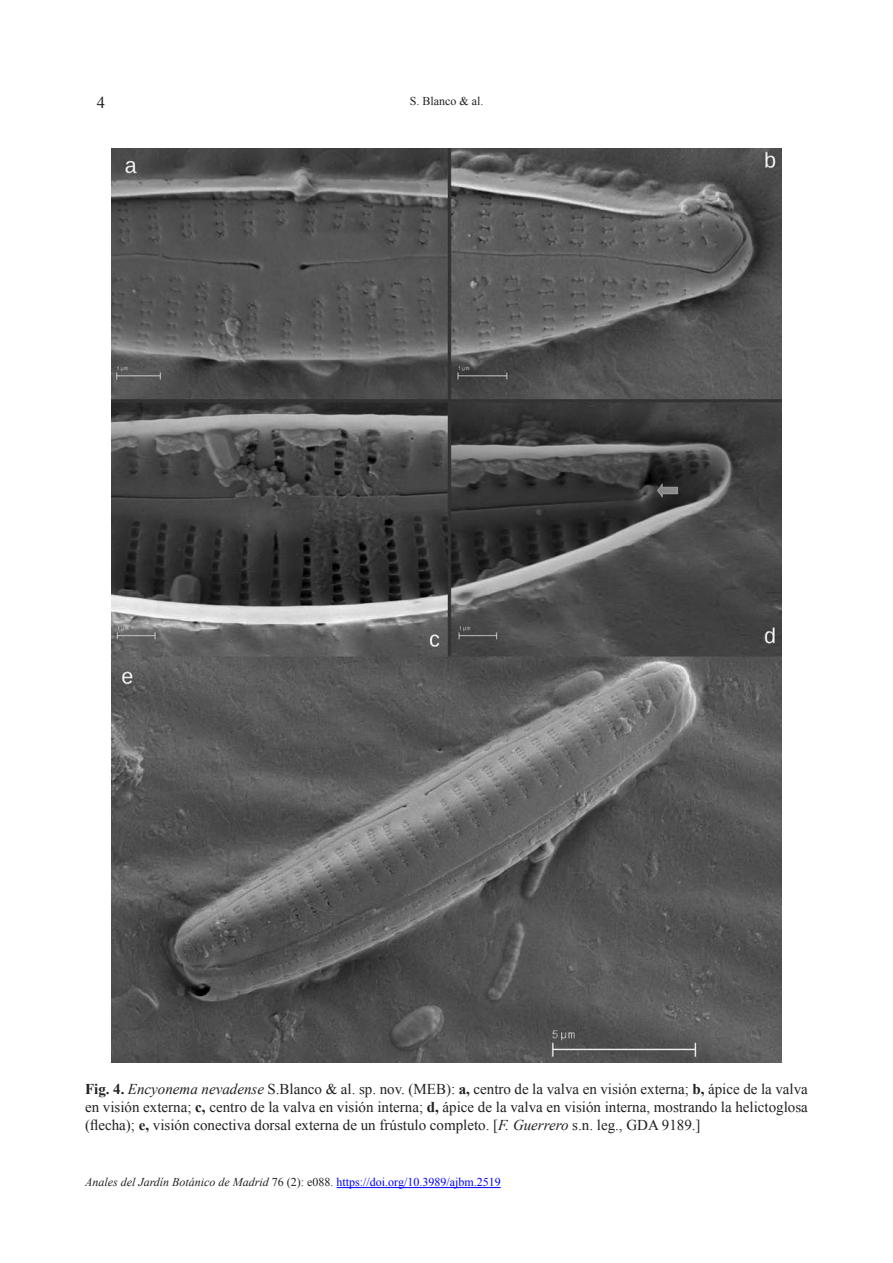
<style>
.page{position:relative;width:893px;height:1263px;background:#fff}
.page>*{position:absolute;margin:0;border:0;box-sizing:border-box;transform-origin:0 0}
.t1{font:16.5px "Times New Roman";color:#231f20}
.Titulo_articulo{font:15px/18px "Times New Roman";color:#231f20;text-align:justify}
.t2{font:12px "Times New Roman";color:#00f}
.t3{font:12px "Times New Roman";color:#231f20}
.s1{font-weight:700}
.s2{font-style:italic}
.s3{font-style:italic;color:#231f20}
.s4{color:#231f20}
</style>
<div class="page">
<hr style="left:337px;top:1187px;width:164px;height:1px;background:#00f">
<img style="left:112px;top:149px;width:669px;height:913px">
<p class="t1" style="left:97px;top:91px;width:10px">4</p>
<p class="t3" style="left:410px;top:93px;width:75px">S. Blanco &amp; al.</p>
<p class="Titulo_articulo" style="left:85px;top:1080px;width:724px"><span class="s1">Fig. 4.</span> <span class="s2">Encyonema nevadense</span> S.Blanco &amp; al. sp. nov. (MEB): <span class="s1">a,</span> centro de la valva en visión externa; <span class="s1">b,</span> ápice de la valva en visión externa; <span class="s1">c,</span> centro de la valva en visión interna; <span class="s1">d,</span> ápice de la valva en visión interna, mostrando la helictoglosa (flecha); <span class="s1">e,</span> visión conectiva dorsal externa de un frústulo completo. [<span class="s2">F. Guerrero</span> s.n. leg., GDA 9189.]</p>
<p class="t2" style="left:85px;top:1174px;width:417px"><span class="s3">Anales del Jardín Botánico de Madrid</span> <span class="s4">76 (2): e088.</span> https://doi.org/10.3989/ajbm.2519</p>
</div>
